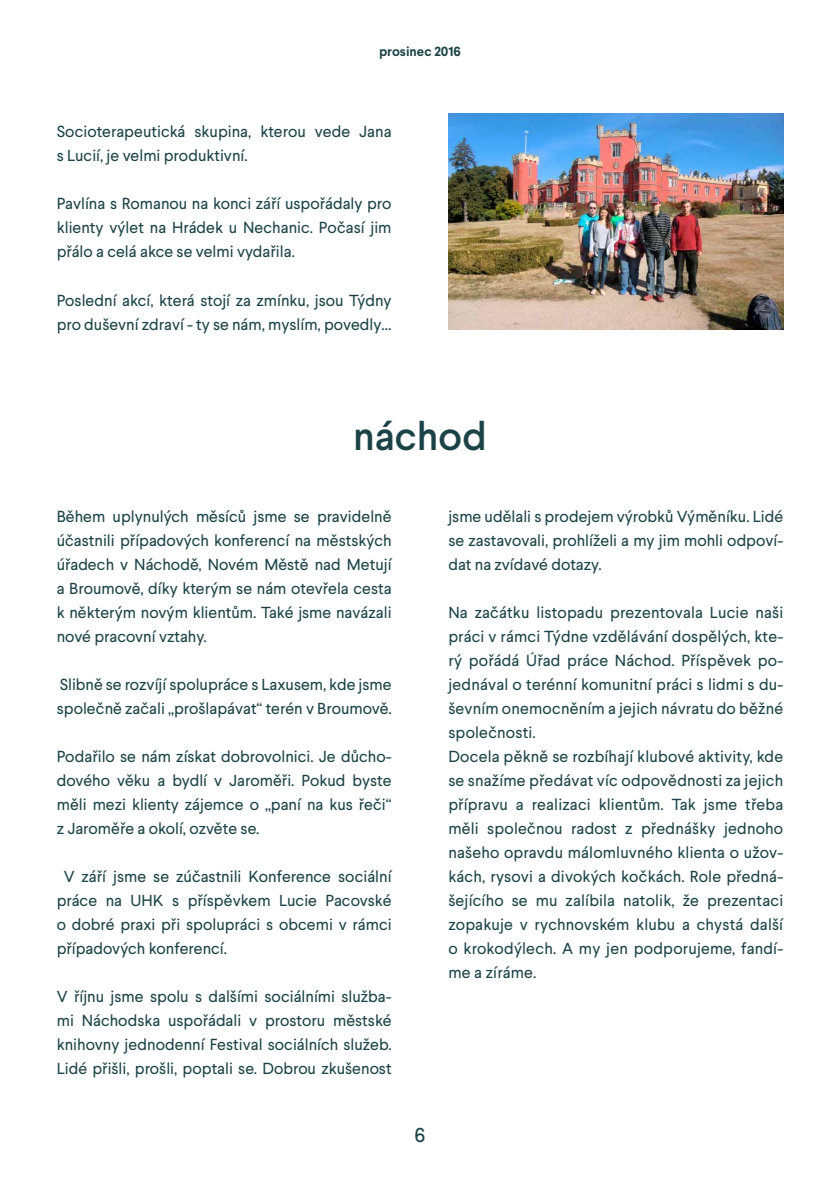
<style>
.page{position:relative;width:840px;height:1191px;background:#fff}
.page>*{position:absolute;margin:0;border:0;box-sizing:border-box;transform-origin:0 0}
.t1{font:500 40px "Larsseit";color:#1b4347}
.t2{font:20px "Larsseit";color:#1b4347}
.t3{font:16px/24px "Larsseit";color:#1b4347;text-align:justify}
.t4{font:700 13.2px "Larsseit";color:#1b4347}
</style>
<div class="page">
<img style="left:448px;top:113px;width:334px;height:216px">
<p class="t4" style="left:379px;top:43px;width:83px">prosinec 2016</p>
<p class="t3" style="left:57px;top:120px;width:336px">Socioterapeutická skupina, kterou vede Jana s Lucií, je velmi produktivní.</p>
<p class="t3" style="left:57px;top:192px;width:336px">Pavlína s Romanou na konci září uspořádaly pro klienty výlet na Hrádek u Nechanic. Počasí jim přálo a celá akce se velmi vydařila.</p>
<p class="t3" style="left:57px;top:288px;width:336px">Poslední akcí, která stojí za zmínku, jsou Týdny pro duševní zdraví - ty se nám, myslím, povedly…</p>
<h1 class="t1" style="left:353px;top:410px;width:135px">náchod</h1>
<p class="t3" style="left:57px;top:504px;width:336px">Během uplynulých měsíců jsme se pravidelně účastnili případových konferencí na městských úřadech v Náchodě, Novém Městě nad Metují a Broumově, díky kterým se nám otevřela cesta k některým novým klientům. Také jsme navázali nové pracovní vztahy.</p>
<p class="t3" style="left:57px;top:672px;width:336px">Slibně se rozvíjí spolupráce s Laxusem, kde jsme společně začali „prošlapávat“ terén v Broumově.</p>
<p class="t3" style="left:57px;top:744px;width:336px">Podařilo se nám získat dobrovolnici. Je důcho&shy;dového věku a bydlí v Jaroměři. Pokud byste měli mezi klienty zájemce o „paní na kus řeči“ z Jaroměře a okolí, ozvěte se.</p>
<p class="t3" style="left:57px;top:864px;width:336px;text-indent:7px">V září jsme se zúčastnili Konference sociální práce na UHK s příspěvkem Lucie Pacovské o dobré praxi při spolupráci s obcemi v rámci případových konferencí.</p>
<p class="t3" style="left:57px;top:984px;width:336px">V říjnu jsme spolu s dalšími sociálními služba&shy;mi Náchodska uspořádali v prostoru městské knihovny jednodenní Festival sociálních služeb.<br>Lidé přišli, prošli, poptali se. Dobrou zkušenost</p>
<p class="t3" style="left:448px;top:504px;width:336px">jsme udělali s prodejem výrobků Výměníku. Lidé se zastavovali, prohlíželi a my jim mohli odpoví&shy;dat na zvídavé dotazy.</p>
<p class="t3" style="left:448px;top:600px;width:336px;text-align:left">Na začátku listopadu prezentovala Lucie naši práci v rámci Týdne vzdělávání dospělých, kte&shy;rý pořádá Úřad práce Náchod. Příspěvek po&shy;jednával o terénní komunitní práci s lidmi s du&shy;ševním onemocněním a jejich návratu do běžné společnosti.<br>Docela pěkně se rozbíhají klubové aktivity, kde se snažíme předávat víc odpovědnosti za jejich přípravu a realizaci klientům. Tak jsme třeba měli společnou radost z přednášky jednoho našeho opravdu málomluvného klienta o užov&shy;kách, rysovi a divokých kočkách. Role předná&shy;šejícího se mu zalíbila natolik, že prezentaci zopakuje v rychnovském klubu a chystá další o krokodýlech. A my jen podporujeme, fandí&shy;me a zíráme.</p>
<p class="t2" style="left:414px;top:1122px;width:12px">6</p>
</div>
